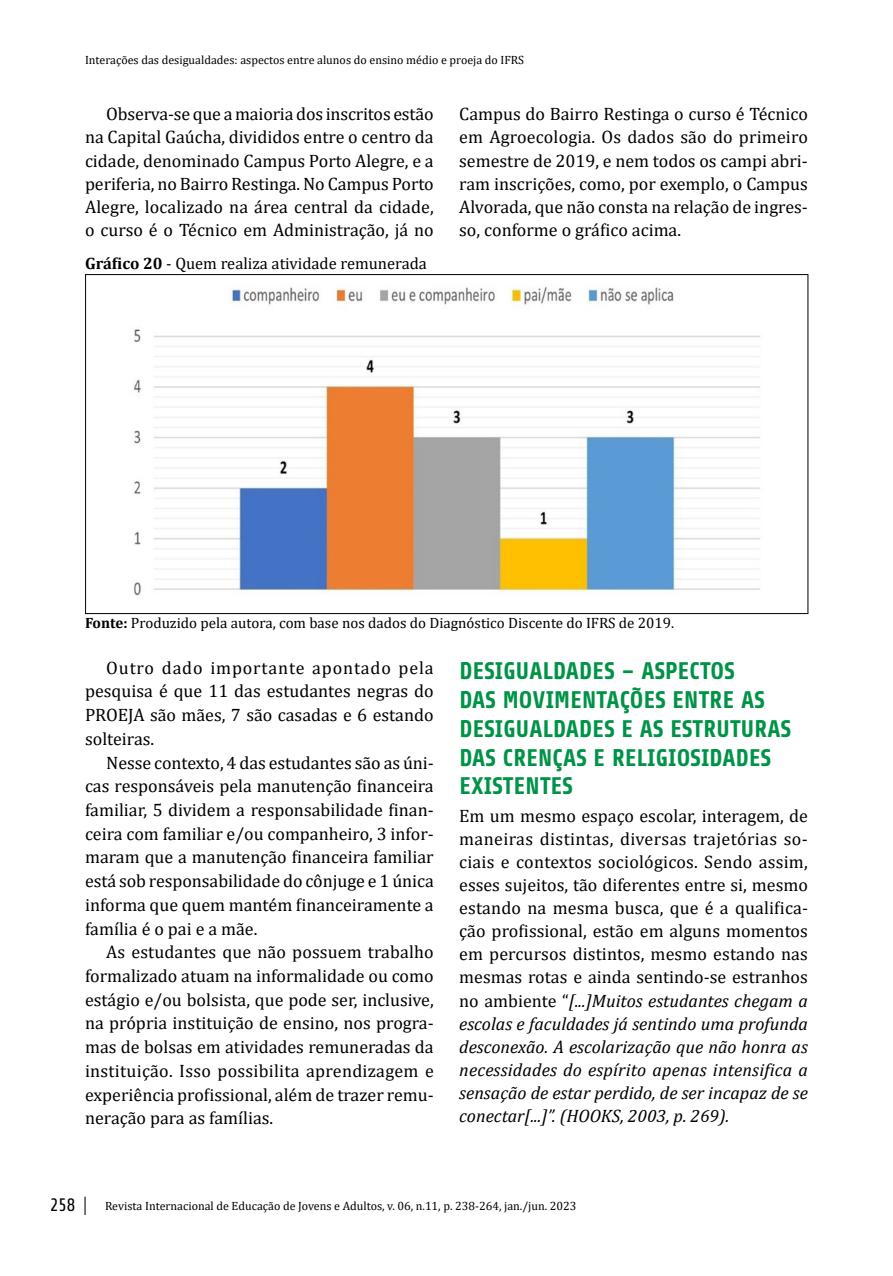
<style>
.page{position:relative;width:893px;height:1276px;background:#fff}
.page>*{position:absolute;margin:0;border:0;box-sizing:border-box;transform-origin:0 0}
.t1{font:24px "Share Bold OSF";letter-spacing:.01em;color:#009348}
.t2{font:18px/23.1px "Cambria";color:#000;text-align:justify}
.t3{font:18px "Share";color:#000}
.t4{font:16.5px "Cambria";color:#000}
.t5{font:15px "Cambria";color:#000}
.t6{font:12px "Cambria";color:#000}
.s1{font-weight:700}
.s2{font-style:italic}
</style>
<div class="page">
<svg style="left:85px;top:1196px;width:1px;height:19px"></svg>
<img style="left:134px;top:286px;width:627px;height:310px">
<p class="t6" style="left:85px;top:53px;width:441px">Interações das desigualdades: aspectos entre alunos do ensino médio e proeja do IFRS</p>
<p class="t2" style="left:85px;top:103px;width:350px;text-indent:21px">Observa-se que a maioria dos inscritos estão na Capital Gaúcha, divididos entre o centro da cidade, denominado Campus Porto Alegre, e a periferia, no Bairro Restinga. No Campus Porto Alegre, localizado na área central da cidade, o curso é o Técnico em Administração, já no</p>
<p class="t2" style="left:459px;top:103px;width:350px">Campus do Bairro Restinga o curso é Técnico em Agroecologia. Os dados são do primeiro semestre de 2019, e nem todos os campi abri&shy;ram inscrições, como, por exemplo, o Campus Alvorada, que não consta na relação de ingres&shy;so, conforme o gráfico acima.</p>
<p class="t4" style="left:85px;top:254px;width:343px"><span class="s1">Gráfico 20</span> - Quem realiza atividade remunerada</p>
<p class="t5" style="left:85px;top:614px;width:591px"><span class="s1">Fonte:</span> Produzido pela autora, com base nos dados do Diagnóstico Discente do IFRS de 2019.</p>
<p class="t2" style="left:85px;top:655px;width:350px;line-height:23.7px;text-indent:21px">Outro dado importante apontado pela pesquisa é que 11 das estudantes negras do PROEJA são mães, 7 são casadas e 6 estando solteiras.</p>
<p class="t2" style="left:85px;top:750px;width:350px;line-height:23.7px;text-indent:21px">Nesse contexto, 4 das estudantes são as úni&shy;cas responsáveis pela manutenção financeira familiar, 5 dividem a responsabilidade finan&shy;ceira com familiar e/ou companheiro, 3 infor&shy;maram que a manutenção financeira familiar está sob responsabilidade do cônjuge e 1 única informa que quem mantém financeiramente a família é o pai e a mãe.</p>
<p class="t2" style="left:85px;top:940px;width:350px;line-height:23.7px;text-indent:21px">As estudantes que não possuem trabalho formalizado atuam na informalidade ou como estágio e/ou bolsista, que pode ser, inclusive, na própria instituição de ensino, nos progra&shy;mas de bolsas em atividades remuneradas da instituição. Isso possibilita aprendizagem e experiência profissional, além de trazer remu&shy;neração para as famílias.</p>
<h1 class="t1" style="left:459px;top:658px;width:26px">DESIGUALDADES</h1>
<h1 class="t1" style="left:621px;top:658px;width:46px">– ASPECTOS</h1>
<h1 class="t1" style="left:459px;top:687px;width:13px">DAS</h1>
<h1 class="t1" style="left:503px;top:687px;width:56px">MOVIMENTAÇÕES</h1>
<h1 class="t1" style="left:673px;top:687px;width:13px">ENTRE</h1>
<h1 class="t1" style="left:741px;top:687px;width:13px">AS</h1>
<h1 class="t1" style="left:459px;top:715px;width:13px">DESIGUALDADES</h1>
<h1 class="t1" style="left:621px;top:715px;width:62px">EAS ESTRUTURAS</h1>
<h1 class="t1" style="left:459px;top:744px;width:13px">DAS</h1>
<h1 class="t1" style="left:503px;top:744px;width:13px">CRENÇAS</h1>
<h1 class="t1" style="left:594px;top:744px;width:31px">E RELIGIOSIDADES</h1>
<h1 class="t1" style="left:459px;top:773px;width:37px">EXISTENTES</h1>
<p class="t2" style="left:459px;top:804px;width:350px">Em um mesmo espaço escolar, interagem, de maneiras distintas, diversas trajetórias so&shy;ciais e contextos sociológicos. Sendo assim, esses sujeitos, tão diferentes entre si, mesmo estando na mesma busca, que é a qualifica&shy;ção profissional, estão em alguns momentos em percursos distintos, mesmo estando nas mesmas rotas e ainda sentindo-se estranhos no ambiente “<span class="s2">[...]Muitos estudantes chegam a escolas e faculdades já sentindo uma profunda desconexão. A escolarização que não honra as necessidades do espírito apenas intensifica a sensação de estar perdido, de ser incapaz de se conectar[...]”. (HOOKS, 2003, p. 269).</span></p>
<p class="t3" style="left:50px;top:1195px;width:27px">258</p>
<p class="t6" style="left:105px;top:1198px;width:473px">Revista Internacional de Educação de Jovens e Adultos, v. 06, n.11, p. 238-264, jan./jun. 2023</p>
</div>
